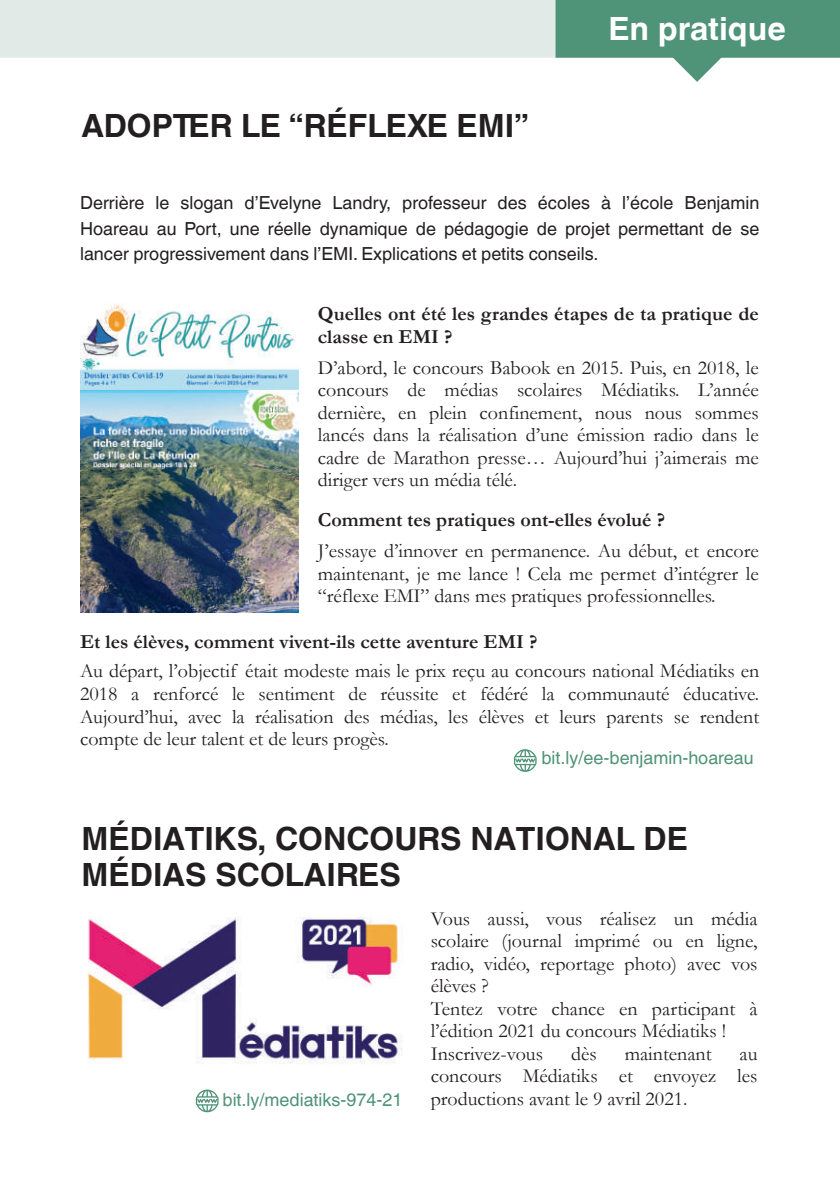
<style>
.page{position:relative;width:840px;height:1191px;background:#fff}
.page>*{position:absolute;margin:0;border:0;box-sizing:border-box;transform-origin:0 0}
.t1{font:700 32px/36px "Helvetica World";color:#231f20}
.t2{font:700 32px "Helvetica World";color:#fff}
.t3{font:20px/22.4px "Garamond";color:#231f20;text-align:justify}
.t4{font:700 20px/22.4px "Garamond";color:#231f20}
.t5{font:18px/25.8px "Helvetica World";color:#231f20;text-align:justify}
.t6{font:18px "Helvetica World";color:#4f9378}
</style>
<div class="page">
<div style="left:0;top:0;width:555px;height:58px;background:#e2eae7"></div>
<svg style="left:555px;top:0;width:284px;height:82px"></svg>
<svg style="left:196px;top:1089px;width:22px;height:23px"></svg>
<svg style="left:513px;top:749px;width:23px;height:23px"></svg>
<img style="left:88px;top:917px;width:315px;height:147px">
<img style="left:80px;top:304px;width:218px;height:308px">
<hr style="left:0;top:1073px;width:1px;height:118px;background:#e2eae7">
<h1 class="t1" style="left:81px;top:105px;width:449px">ADOPTER LE “RÉFLEXE EMI”</h1>
<h1 class="t2" style="left:608px;top:3px;width:179px">En pratique</h1>
<p class="t5" style="left:80px;top:188px;width:680px">Derrière le slogan d’Evelyne Landry, professeur des écoles à l’école Benjamin Hoareau au Port, une réelle dynamique de pédagogie de projet permettant de se lancer progressivement dans l’EMI. Explications et petits conseils.</p>
<p class="t4" style="left:317px;top:303px;width:442px">Quelles ont été les grandes étapes de ta pratique de classe en EMI ?</p>
<p class="t3" style="left:317px;top:357px;width:442px">D’abord, le concours Babook en 2015. Puis, en 2018, le concours de médias scolaires Médiatiks. L’année dernière, en plein confinement, nous nous sommes lancés dans la réalisation d’une émission radio dans le cadre de Marathon presse… Aujourd’hui j’aimerais me diriger vers un média télé.</p>
<p class="t4" style="left:317px;top:509px;width:348px">Comment tes pratiques ont-elles évolué ?</p>
<p class="t3" style="left:317px;top:540px;width:442px">J’essaye d’innover en permanence. Au début, et encore maintenant, je me lance ! Cela me permet d’intégrer le “réflexe EMI” dans mes pratiques professionnelles.</p>
<p class="t4" style="left:80px;top:631px;width:458px">Et les élèves, comment vivent-ils cette aventure EMI ?</p>
<p class="t3" style="left:80px;top:660px;width:680px">Au départ, l’objectif était modeste mais le prix reçu au concours national Médiatiks en 2018 a renforcé le sentiment de réussite et fédéré la communauté éducative.<br>Aujourd’hui, avec la réalisation des médias, les élèves et leurs parents se rendent compte de leur talent et de leurs progès.</p>
<p class="t6" style="left:541px;top:743px;width:213px">bit.ly/ee-benjamin-hoareau</p>
<h1 class="t1" style="left:81px;top:817px;width:607px">MÉDIATIKS, CONCOURS NATIONAL DE<br>MÉDIAS SCOLAIRES</h1>
<p class="t3" style="left:430px;top:907px;width:328px;text-align:left">Vous aussi, vous réalisez un média scolaire (journal imprimé ou en ligne, radio, vidéo, reportage photo) avec vos élèves ?<br>Tentez votre chance en participant à l’édition 2021 du concours Médiatiks !<br>Inscrivez-vous</p>
<p class="t3" style="left:570px;top:1042px;width:27px">dès</p>
<p class="t3" style="left:624px;top:1042px;width:88px">maintenant</p>
<p class="t3" style="left:430px;top:1042px;width:328px;text-align:right">au<br>concours Médiatiks et envoyez les</p>
<p class="t6" style="left:222px;top:1084px;width:181px">bit.ly/mediatiks-974-21</p>
<p class="t3" style="left:430px;top:1087px;width:258px">productions avant le 9 avril 2021.</p>
</div>
